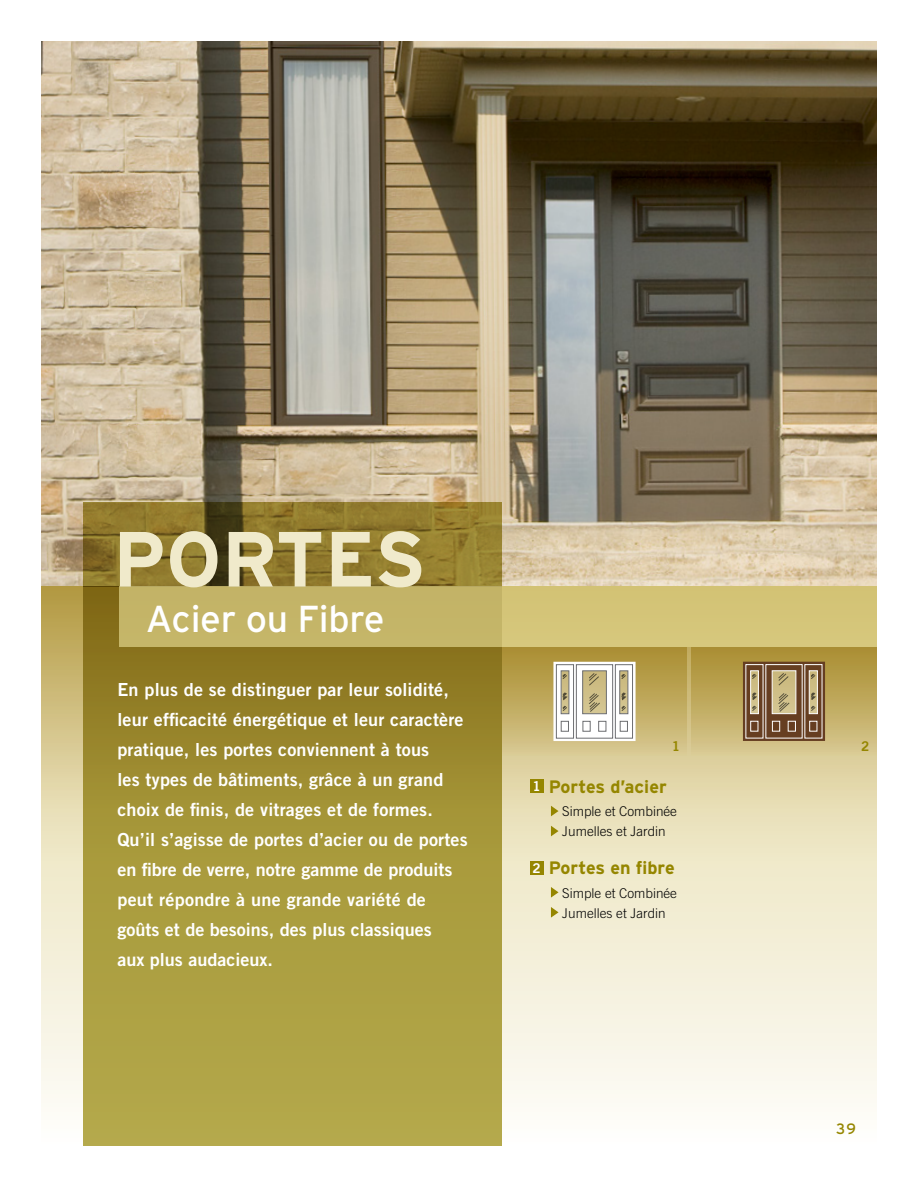
<style>
.page{position:relative;width:918px;height:1188px;background:#fff}
.page>*{position:absolute;margin:0;border:0;box-sizing:border-box;transform-origin:0 0}
.Titre__Séparatrices{font:700 78px "Interstate";color:#f0eacb}
.Type_de_produit__Sép{font:37.5px "Interstate";letter-spacing:-.01em;color:#fff}
.Txt_Gras__Séparatric{font:18px/30px "Trade Gothic Bold Two";letter-spacing:.01em;color:#fff}
.Énum__Produit_1__Sép{font:700 18px "Interstate";color:#958600}
.t1{font:15px "Interstate";color:#958600}
.Énum__Produit_2__Sép{font:300 13.5px "Trade Gothic";color:#000}
.t2{font:13.5px "Trade Gothic Bold Two";color:#fff}
.Texte_Courant{font:13.5px "Trade Gothic Bold Two";color:#958600}
</style>
<div class="page">
<img style="left:42px;top:42px;width:834px;height:545px">
<svg style="left:42px;top:816px;width:834px;height:330px"></svg>
<div style="left:42px;top:587px;width:834px;height:229px;background:linear-gradient(to bottom,#b2983f,#eae1bb)"></div>
<div style="left:84px;top:587px;width:418px;height:559px;background:linear-gradient(to bottom,#88711b,#bcb352)"></div>
<svg style="left:84px;top:502px;width:418px;height:85px;background:#89752b"></svg>
<div style="left:119px;top:587px;width:757px;height:60px;background:linear-gradient(to right,#c0b063,#d9c97d)"></div>
<div style="left:530px;top:780px;width:13px;height:13px;background:#958600"></div>
<svg style="left:551px;top:806px;width:8px;height:10px"></svg>
<svg style="left:551px;top:826px;width:8px;height:10px"></svg>
<div style="left:530px;top:861px;width:13px;height:13px;background:#958600"></div>
<svg style="left:551px;top:887px;width:8px;height:11px"></svg>
<svg style="left:551px;top:907px;width:8px;height:11px"></svg>
<div style="left:692px;top:647px;width:184px;height:108px;background:linear-gradient(to bottom,#a88b2e,#d7c78f)"></div>
<svg style="left:743px;top:662px;width:82px;height:79px;background:#8c6e51"></svg>
<div style="left:772px;top:670px;width:24px;height:44px;border:1px solid #fff"></div>
<div style="left:809px;top:670px;width:9px;height:44px;border:1px solid #fff"></div>
<div style="left:750px;top:670px;width:9px;height:44px;border:1px solid #fff"></div>
<div style="left:502px;top:647px;width:185px;height:108px;background:linear-gradient(to bottom,#a98d2f,#d7c78f)"></div>
<svg style="left:553px;top:662px;width:83px;height:79px"></svg>
<div style="left:582px;top:671px;width:25px;height:43px;border:1px solid #6d6e71"></div>
<div style="left:619px;top:671px;width:9px;height:43px;border:1px solid #6d6e71"></div>
<div style="left:561px;top:671px;width:8px;height:43px;border:1px solid #6d6e71"></div>
<p class="Titre__Séparatrices" style="left:113px;top:516px;width:314px">PORTES</p>
<p class="Type_de_produit__Sép" style="left:146px;top:598px;width:240px">Acier ou Fibre</p>
<p class="Txt_Gras__Séparatric" style="left:117px;top:674px;width:352px">En plus de se distinguer par leur solidité, leur efficacité énergétique et leur caractère pratique, les portes conviennent à tous<br>les types de bâtiments, grâce à un grand choix de finis, de vitrages et de formes.<br>Qu’il s’agisse de portes d’acier ou de portes en fibre de verre, notre gamme de produits peut répondre à une grande variété de goûts et de besoins, des plus classiques<br>aux plus audacieux.</p>
<p class="Texte_Courant" style="left:672px;top:738px;width:10px">1</p>
<p class="Texte_Courant" style="left:861px;top:738px;width:10px">2</p>
<p class="t2" style="left:533px;top:778px;width:10px">1</p>
<p class="Énum__Produit_1__Sép" style="left:549px;top:777px;width:120px">Portes d’acier</p>
<p class="Énum__Produit_2__Sép" style="left:562px;top:804px;width:116px">Simple et Combinée</p>
<p class="Énum__Produit_2__Sép" style="left:562px;top:824px;width:105px">Jumelles et Jardin</p>
<p class="t2" style="left:533px;top:859px;width:10px">2</p>
<p class="Énum__Produit_1__Sép" style="left:549px;top:858px;width:128px">Portes en fibre</p>
<p class="Énum__Produit_2__Sép" style="left:562px;top:885px;width:116px">Simple et Combinée</p>
<p class="Énum__Produit_2__Sép" style="left:562px;top:905px;width:105px">Jumelles et Jardin</p>
<p class="t1" style="left:836px;top:1120px;width:21px">39</p>
</div>
